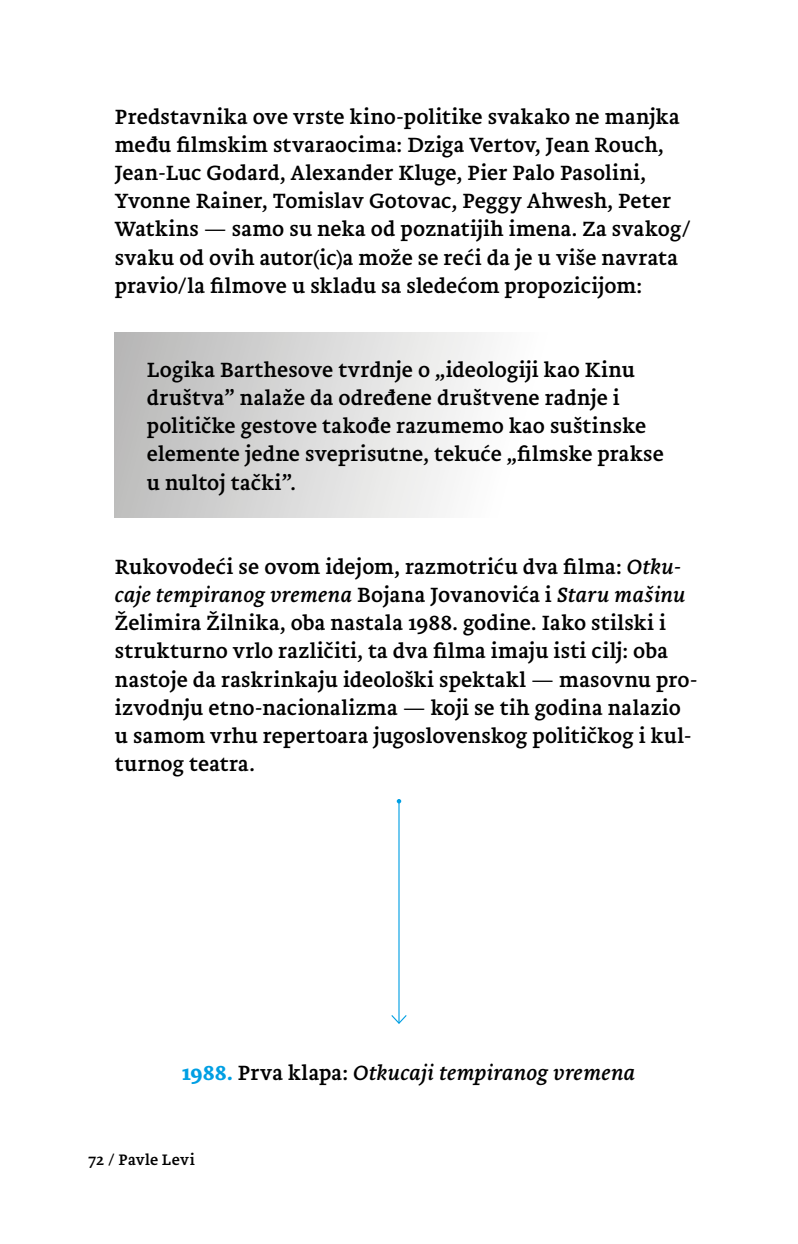
<style>
.page{position:relative;width:798px;height:1244px;background:#fff}
.page>*{position:absolute;margin:0;border:0;box-sizing:border-box;transform-origin:0 0}
.t1{font:21.38px/28.1px "Brioni Txt Pro";letter-spacing:.01em;color:#000}
.t2{font:italic 21.38px "Brioni Txt Pro";letter-spacing:.01em;color:#000}
.t3{font:15.75px "Brioni Txt Pro";letter-spacing:.015em;color:#000}
.s1{font-style:italic}
.s2{font-family:"Brioni Txt Pro Bld";font-style:normal;color:#009fe3}
.s3{font-style:normal}
</style>
<div class="page">
<div style="left:115px;top:332px;width:587px;height:186px;background:linear-gradient(to right,#c1c1c0,#fff)"></div>
<hr style="left:398px;top:801px;width:1px;height:222px;background:#009fe3">
<svg style="left:396px;top:799px;width:5px;height:4px"></svg>
<svg style="left:391px;top:1014px;width:16px;height:10px"></svg>
<p class="t1" style="left:115px;top:102px;width:577px">Predstavnika ove vrste kino-politike svakako ne manjka među filmskim stvaraocima: Dziga Vertov, Jean Rouch, Jean-Luc Godard, Alexander Kluge, Pier Palo Pasolini, Yvonne Rainer, Tomislav Gotovac, Peggy Ahwesh, Peter Watkins — samo su neka od poznatijih imena. Za svakog/ svaku od ovih autor(ic)a može se reći da je u više navrata pravio/la filmove u skladu sa sledećom propozicijom:</p>
<p class="t1" style="left:147px;top:356px;width:518px">Logika Barthesove tvrdnje o „ideologiji kao Kinu društva” nalaže da određene društvene radnje i političke gestove takođe razumemo kao suštinske elemente jedne sveprisutne, tekuće „filmske prakse u nultoj tački”.</p>
<p class="t1" style="left:115px;top:552px;width:584px">Rukovodeći se ovom idejom, razmotriću dva filma: <span class="s1">Otku&shy;caje tempiranog vremena</span> Bojana Jovanovića i <span class="s1">Staru mašinu </span>Želimira Žilnika, oba nastala 1988. godine. Iako stilski i strukturno vrlo različiti, ta dva filma imaju isti cilj: oba nastoje da raskrinkaju ideološki spektakl — masovnu pro&shy;izvodnju etno-nacionalizma — koji se tih godina nalazio u samom vrhu repertoara jugoslovenskog političkog i kul&shy;turnog teatra.</p>
<p class="t2" style="left:182px;top:1057px;width:455px"><span class="s2">1988.</span> <span class="s3">Prva klapa:</span> Otkucaji tempiranog vremena</p>
<p class="t3" style="left:88px;top:1148px;width:108px">72 / Pavle Levi</p>
</div>
